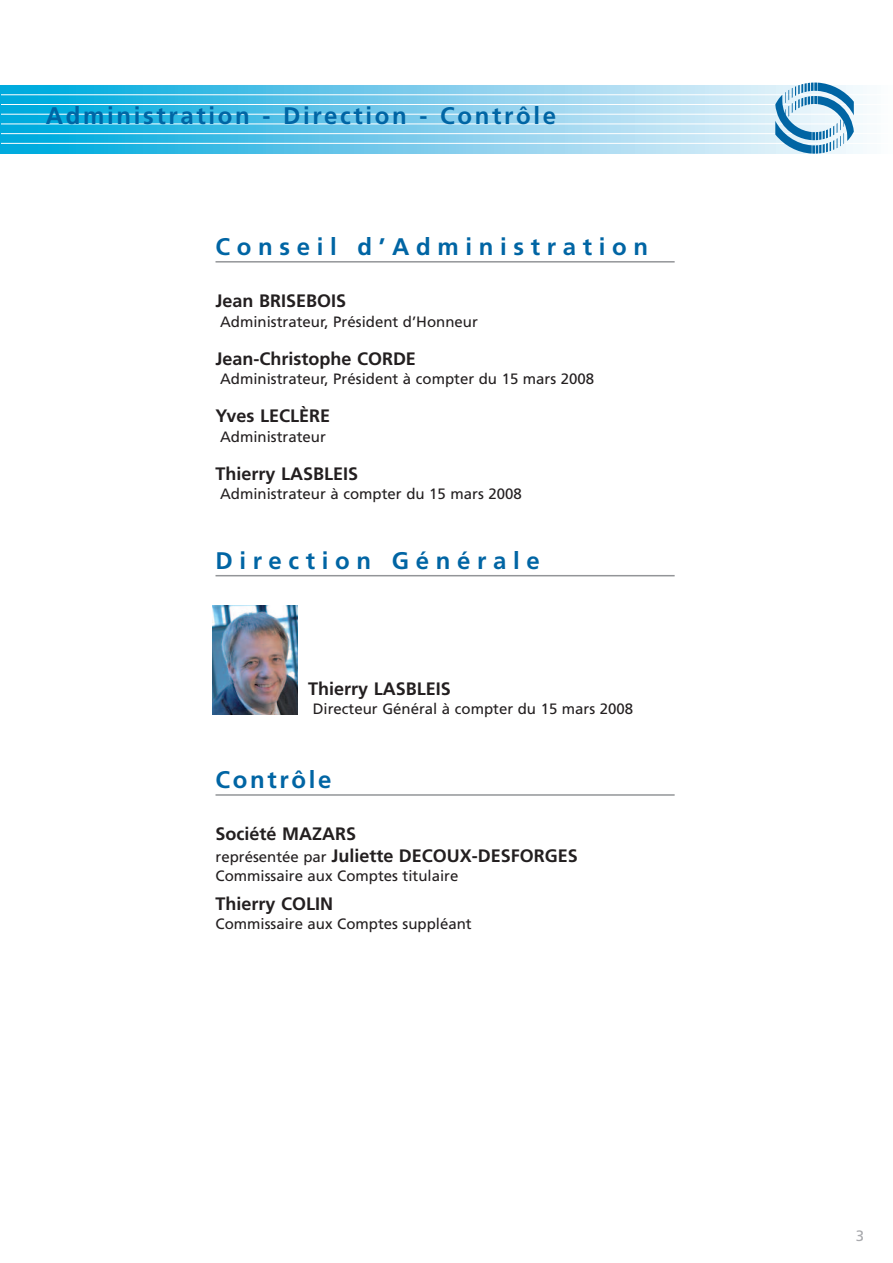
<style>
.page{position:relative;width:893px;height:1263px;background:#fff}
.page>*{position:absolute;margin:0;border:0;box-sizing:border-box;transform-origin:0 0}
.t1{font:700 24px "Frutiger";letter-spacing:.11em;color:#0065a4}
.t2{font:700 24px "Frutiger";letter-spacing:.28em;color:#0065a4}
.t3{font:700 18px/21.6px "Frutiger";color:#231f20}
.t4{font:15px "Frutiger";color:#231f20}
.t5{font:15px "Frutiger";color:#a8a9ad}
.s1{font-weight:400;font-size:15px}
</style>
<div class="page">
<svg style="left:1px;top:85px;width:862px;height:68px;background:#73cbeb"></svg>
<hr style="left:0;top:95px;width:893px;height:1px;background:#fff">
<hr style="left:0;top:104px;width:893px;height:1px;background:#fff">
<hr style="left:0;top:114px;width:893px;height:1px;background:#fff">
<hr style="left:0;top:124px;width:893px;height:1px;background:#fff">
<hr style="left:0;top:133px;width:893px;height:1px;background:#fff">
<hr style="left:0;top:143px;width:893px;height:1px;background:#fff">
<hr style="left:0;top:85px;width:1px;height:68px;background:#0ad">
<hr style="left:215px;top:261px;width:460px;height:2px;background:#939598">
<hr style="left:215px;top:575px;width:460px;height:1px;background:#939598">
<hr style="left:215px;top:794px;width:460px;height:2px;background:#939598">
<img style="left:213px;top:605px;width:85px;height:110px">
<svg style="left:775px;top:83px;width:79px;height:71px;background:#92bfda"></svg>
<h1 class="t1" style="left:46px;top:106px;width:512px">Administration - Direction - Contrôle</h1>
<h1 class="t2" style="left:215px;top:237px;width:434px">Conseil d’Administration</h1>
<p class="t3" style="left:215px;top:292px;width:132px">Jean BRISEBOIS</p>
<p class="t4" style="left:220px;top:315px;width:259px">Administrateur, Président d’Honneur</p>
<p class="t3" style="left:215px;top:349px;width:202px">Jean-Christophe CORDE</p>
<p class="t4" style="left:220px;top:373px;width:376px">Administrateur, Président à compter du 15 mars 2008</p>
<p class="t3" style="left:215px;top:407px;width:116px">Yves LECLÈRE</p>
<p class="t4" style="left:220px;top:430px;width:107px">Administrateur</p>
<p class="t3" style="left:215px;top:464px;width:144px">Thierry LASBLEIS</p>
<p class="t4" style="left:220px;top:488px;width:303px">Administrateur à compter du 15 mars 2008</p>
<h1 class="t2" style="left:215px;top:550px;width:326px">Direction Générale</h1>
<p class="t3" style="left:308px;top:679px;width:144px">Thierry LASBLEIS</p>
<p class="t4" style="left:313px;top:703px;width:322px">Directeur Général à compter du 15 mars 2008</p>
<h1 class="t1" style="left:215px;top:770px;width:117px">Contrôle</h1>
<p class="t3" style="left:215px;top:825px;width:364px">Société MAZARS<br><span class="s1">représentée par</span> Juliette DECOUX-DESFORGES</p>
<p class="t4" style="left:215px;top:870px;width:244px">Commissaire aux Comptes titulaire</p>
<p class="t3" style="left:215px;top:894px;width:119px">Thierry COLIN</p>
<p class="t4" style="left:215px;top:918px;width:258px">Commissaire aux Comptes suppléant</p>
<p class="t5" style="left:856px;top:1229px;width:10px">3</p>
</div>
